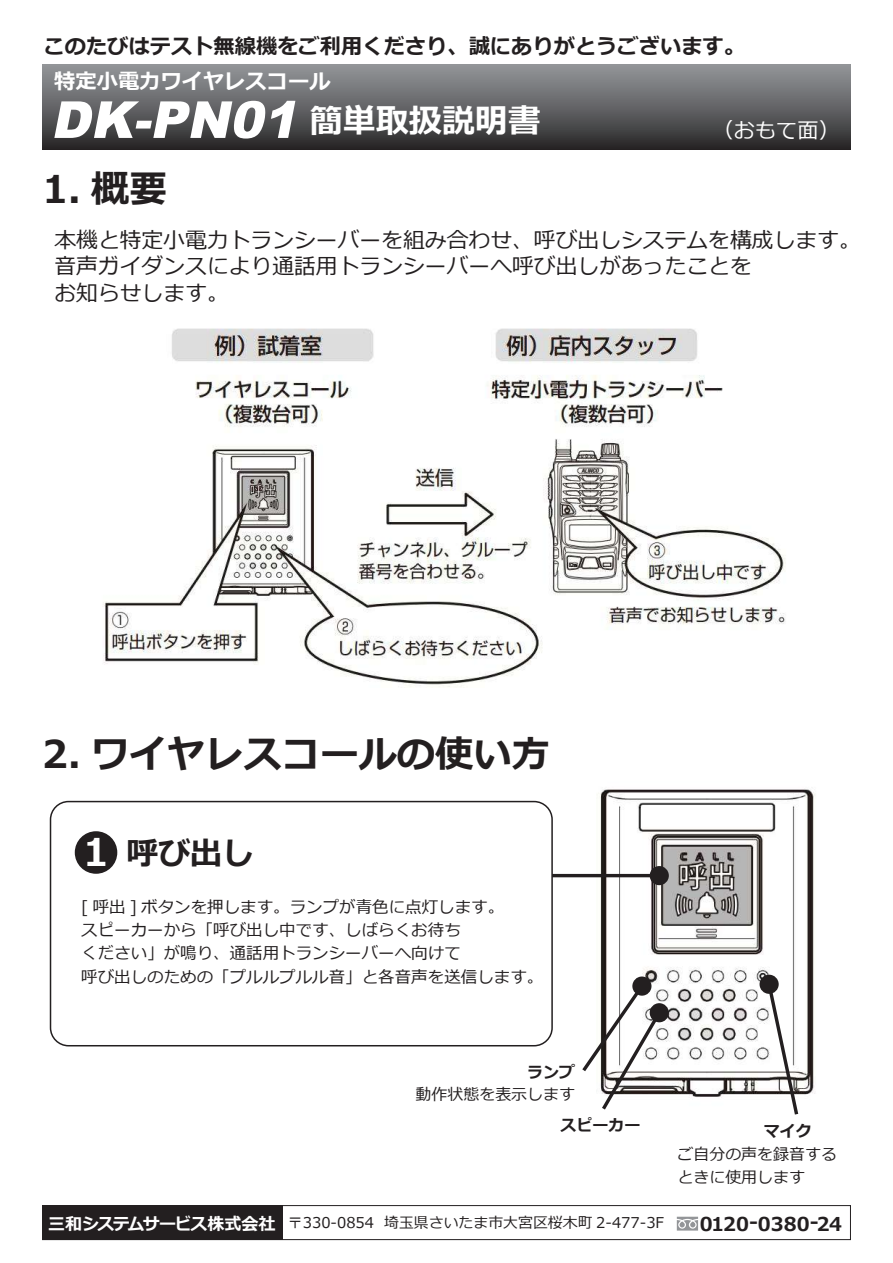
<style>
.page{position:relative;width:893px;height:1263px;background:#fff}
.page>*{position:absolute;margin:0;border:0;box-sizing:border-box;transform-origin:0 0}
.t1{font:italic 900 51px "Arial";color:#fff}
.t2{font:700 38.25px "Meiryo";color:#231f20}
.t3{font:700 38.25px "Meiryo";color:#fff}
.t4{font:700 33px "Meiryo";color:#fff}
.t5{font:700 31.95px "Meiryo";color:#231f20}
.t6{font:21.75px/26.7px "Meiryo";color:#231f20}
.t7{font:700 21.3px "Meiryo";color:#231f20}
.t8{font:700 21.3px "Meiryo";color:#fff}
.t9{font:21.3px "Meiryo";color:#fff}
.t10{font:700 19.2px "Meiryo";color:#231f20}
.t11{font:16.5px/23.4px "Meiryo";color:#231f20}
.t12{font:15.9px/23.4px "Meiryo";color:#231f20}
.t13{font:700 15.9px "Meiryo";color:#231f20}
.t14{font:14.85px "Meiryo";color:#231f20}
.s1{font-weight:700;font-size:16.95px;color:#fff}
</style>
<div class="page">
<img style="left:596px;top:789px;width:219px;height:309px">
<div style="left:43px;top:64px;width:808px;height:85px;background:linear-gradient(to bottom,#979a9d,#2b2a2a)"></div>
<svg style="left:677px;top:1217px;width:21px;height:13px"></svg>
<div style="left:43px;top:1205px;width:240px;height:34px;background:#231f20"></div>
<div style="left:42px;top:1205px;width:809px;height:35px;border:1px solid #231f20"></div>
<hr style="left:362px;top:874px;width:289px;height:3px;background:#231f20">
<div style="left:51px;top:801px;width:501px;height:245px;background:#fff;border-radius:18px"></div>
<div style="left:50px;top:801px;width:503px;height:245px;border:2px solid #231f20;border-radius:18px"></div>
<div style="left:650px;top:866px;width:19px;height:19px;background:#231f20;border-radius:50%"></div>
<svg style="left:765px;top:980px;width:36px;height:135px"></svg>
<div style="left:759px;top:975px;width:20px;height:19px;background:#231f20;border-radius:50%"></div>
<svg style="left:650px;top:1003px;width:19px;height:19px"></svg>
<svg style="left:582px;top:981px;width:82px;height:129px"></svg>
<div style="left:632px;top:976px;width:19px;height:20px;background:#231f20;border-radius:50%"></div>
<div style="left:75px;top:831px;width:42px;height:43px;background:#231f20;border-radius:50%"></div>
<img style="left:103px;top:328px;width:683px;height:359px">
<p class="t7" style="left:43px;top:31px;width:703px">このたびはテスト無線機をご利用くださり、誠にありがとうございます。</p>
<p class="t8" style="left:54px;top:66px;width:278px">特定小電力ワイヤレスコール</p>
<h1 class="t1" style="left:50px;top:83px;width:262px">DK-PN01</h1>
<h2 class="t2" style="left:42px;top:162px;width:127px">1. 概要</h2>
<h3 class="t4" style="left:310px;top:98px;width:232px">簡単取扱説明書</h3>
<p class="t9" style="left:712px;top:115px;width:129px">（おもて面）</p>
<h3 class="t6" style="left:54px;top:227px;width:808px">本機と特定小電力トランシーバーを組み合わせ、呼び出しシステムを構成します。音声ガイダンスにより通話用トランシーバーへ呼び出しがあったことを<br>お知らせします。</h3>
<h2 class="t2" style="left:42px;top:727px;width:509px">2. ワイヤレスコールの使い方</h2>
<h3 class="t5" style="left:127px;top:830px;width:129px">呼び出し</h3>
<p class="t11" style="left:81px;top:896px;width:464px">[ 呼出 ] ボタンを押します。ランプが青色に点灯します。<br>スピーカーから「呼び出し中です、しばらくお待ち<br>ください」が鳴り、通話用トランシーバーへ向けて<br>呼び出しのための「プルルプルル音」と各音声を送信します。</p>
<h2 class="t3" style="left:83px;top:825px;width:27px">1</h2>
<p class="t13" style="left:527px;top:1061px;width:49px">ランプ</p>
<p class="t12" style="left:416px;top:1083px;width:161px">動作状態を表示します</p>
<p class="t13" style="left:561px;top:1113px;width:81px">スピーカー</p>
<p class="t13" style="left:764px;top:1119px;width:49px">マイク</p>
<p class="t12" style="left:677px;top:1143px;width:161px">ご自分の声を録音するときに使用します</p>
<p class="t14" style="left:48px;top:1213px;width:617px"><span class="s1">三和システムサービス株式会社</span> 〒330-0854 埼玉県さいたま市大宮区桜木町 2-477-3F</p>
<p class="t10" style="left:700px;top:1210px;width:144px">0120-0380-24</p>
</div>
